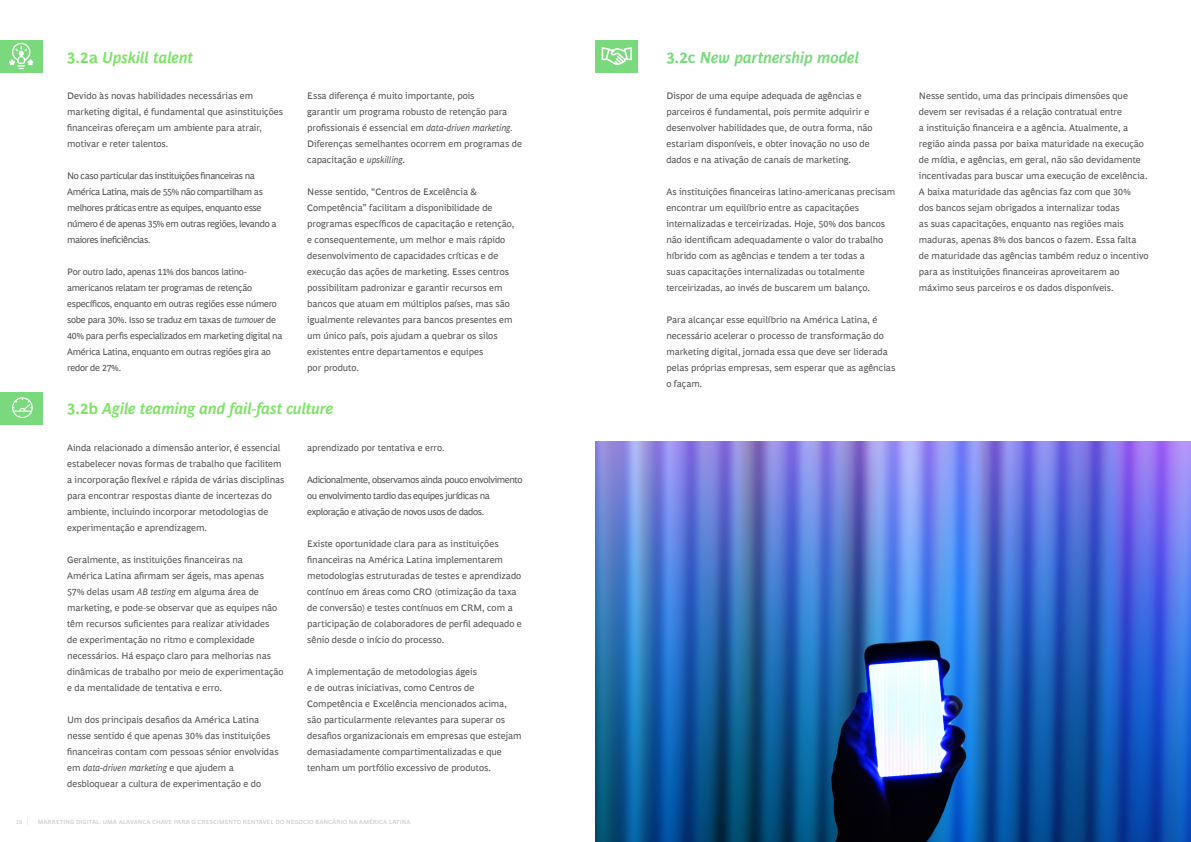
<style>
.page{position:relative;width:1191px;height:842px;background:#fff}
.page>*{position:absolute;margin:0;border:0;box-sizing:border-box;transform-origin:0 0}
.CORE_-_CHAPTER_TITLE{font:italic 700 16px "Henderson BCG Sans";letter-spacing:-.015em;color:#7ee267}
.CORE_-_CHAPTER_TITLE-2{font:italic 700 16px "Henderson BCG Sans";letter-spacing:-.01em;color:#79d97c}
.Body_copy_2_column{font:9.5px/16px "Henderson BCG Sans";letter-spacing:-.005em;color:#535353}
.Body_copy_2_column-2{font:9.5px/16px "Henderson BCG Sans";letter-spacing:-.045em;color:#535353}
.Body_copy_2_column-3{font:9.4px/16px "Henderson BCG Sans";letter-spacing:-.025em;color:#535353}
.t1{font:700 6px "Henderson BCG Sans";color:#d4d4d4}
.s1{font-style:normal}
.s2{font-style:italic}
</style>
<div class="page">
<div style="left:595px;top:40px;width:43px;height:32px;background:#79d97c"></div>
<svg style="left:601px;top:47px;width:31px;height:18px"></svg>
<div style="left:0;top:40px;width:43px;height:32px;background:#79d97c"></div>
<div style="left:0;top:392px;width:43px;height:32px;background:#79d97c"></div>
<svg style="left:9px;top:43px;width:25px;height:26px"></svg>
<svg style="left:12px;top:397px;width:21px;height:21px"></svg>
<img style="left:595px;top:441px;width:596px;height:401px">
<p class="CORE_-_CHAPTER_TITLE" style="left:67px;top:46px;width:127px"><span class="s1">3.2a</span> Upskill talent</p>
<p class="CORE_-_CHAPTER_TITLE-2" style="left:666px;top:46px;width:194px"><span class="s1">3.2c</span> New partnership model</p>
<p class="Body_copy_2_column" style="left:67px;top:87px;width:217px">Devido às novas habilidades necessárias em marketing digital, é fundamental que asinstituições financeiras ofereçam um ambiente para atrair, motivar e reter talentos.</p>
<p class="Body_copy_2_column-2" style="left:67px;top:167px;width:211px">No caso particular das instituições financeiras na América Latina, mais de 55% não compartilham as melhores práticas entre as equipes, enquanto esse número é de apenas 35% em outras regiões, levando a maiores ineficiências.</p>
<p class="Body_copy_2_column-3" style="left:67px;top:263px;width:217px">Por outro lado, apenas 11% dos bancos latino&shy;americanos relatam ter programas de retenção específicos, enquanto em outras regiões esse número sobe para 30%. Isso se traduz em taxas de <span class="s2">turnover</span> de 40% para perfis especializados em marketing digital na América Latina, enquanto em outras regiões gira ao redor de 27%.</p>
<p class="Body_copy_2_column" style="left:307px;top:87px;width:216px">Essa diferença é muito importante, pois<br>garantir um programa robusto de retenção para profissionais é essencial em <span class="s2">data-driven marketing</span>.<br>Diferenças semelhantes ocorrem em programas de capacitação e <span class="s2">upskilling</span>.</p>
<p class="Body_copy_2_column" style="left:307px;top:183px;width:209px">Nesse sentido, “Centros de Excelência &amp; Competência” facilitam a disponibilidade de programas específicos de capacitação e retenção, e consequentemente, um melhor e mais rápido desenvolvimento de capacidades críticas e de execução das ações de marketing. Esses centros possibilitam padronizar e garantir recursos em bancos que atuam em múltiplos países, mas são igualmente relevantes para bancos presentes em um único país, pois ajudam a quebrar os silos existentes entre departamentos e equipes<br>por produto.</p>
<p class="CORE_-_CHAPTER_TITLE" style="left:67px;top:397px;width:267px"><span class="s1">3.2b</span> Agile teaming and fail-fast culture</p>
<p class="Body_copy_2_column" style="left:67px;top:439px;width:219px">Ainda relacionado a dimensão anterior, é essencial estabelecer novas formas de trabalho que facilitem a incorporação flexível e rápida de várias disciplinas para encontrar respostas diante de incertezas do ambiente, incluindo incorporar metodologias de experimentação e aprendizagem.</p>
<p class="Body_copy_2_column" style="left:67px;top:551px;width:218px">Geralmente, as instituições financeiras na<br>América Latina afirmam ser ágeis, mas apenas 57% delas usam <span class="s2">AB testing</span> em alguma área de marketing, e pode-se observar que as equipes não têm recursos suficientes para realizar atividades<br>de experimentação no ritmo e complexidade necessários. Há espaço claro para melhorias nas dinâmicas de trabalho por meio de experimentação e da mentalidade de tentativa e erro.</p>
<p class="Body_copy_2_column" style="left:67px;top:711px;width:213px">Um dos principais desafios da América Latina nesse sentido é que apenas 30% das instituições financeiras contam com pessoas sénior envolvidas em <span class="s2">data-driven marketing</span> e que ajudem a desbloquear a cultura de experimentação e do</p>
<p class="Body_copy_2_column" style="left:307px;top:439px;width:139px">aprendizado por tentativa e erro.</p>
<p class="Body_copy_2_column-2" style="left:307px;top:471px;width:217px">Adicionalmente, observamos ainda pouco envolvimento ou envolvimento tardio das equipes jurídicas na exploração e ativação de novos usos de dados.</p>
<p class="Body_copy_2_column" style="left:307px;top:535px;width:216px">Existe oportunidade clara para as instituições financeiras na América Latina implementarem metodologias estruturadas de testes e aprendizado contínuo em áreas como CRO (otimização da taxa de conversão) e testes contínuos em CRM, com a participação de colaboradores de perfil adequado e sênio desde o início do processo.</p>
<p class="Body_copy_2_column" style="left:307px;top:663px;width:216px">A implementação de metodologias ágeis<br>e de outras iniciativas, como Centros de Competência e Excelência mencionados acima, são particularmente relevantes para superar os desafios organizacionais em empresas que estejam demasiadamente compartimentalizadas e que tenham um portfólio excessivo de produtos.</p>
<p class="t1" style="left:16px;top:817px;width:14px">16 |</p>
<p class="t1" style="left:38px;top:817px;width:374px">MARKETING DIGITAL: UMA ALAVANCA CHAVE PARA O CRESCIMENTO RENTÁVEL DO NEGÓCIO BANCÁRIO NA AMÉRICA LATINA</p>
<p class="Body_copy_2_column" style="left:666px;top:87px;width:208px">Dispor de uma equipe adequada de agências e parceiros é fundamental, pois permite adquirir e desenvolver habilidades que, de outra forma, não estariam disponíveis, e obter inovação no uso de dados e na ativação de canais de marketing.</p>
<p class="Body_copy_2_column" style="left:666px;top:183px;width:230px">As instituições financeiras latino-americanas precisam encontrar um equilíbrio entre as capacitações internalizadas e terceirizadas. Hoje, 50% dos bancos não identificam adequadamente o valor do trabalho híbrido com as agências e tendem a ter todas a<br>suas capacitações internalizadas ou totalmente terceirizadas, ao invés de buscarem um balanço.</p>
<p class="Body_copy_2_column" style="left:666px;top:311px;width:230px">Para alcançar esse equilíbrio na América Latina, é necessário acelerar o processo de transformação do marketing digital, jornada essa que deve ser liderada pelas próprias empresas, sem esperar que as agências o façam.</p>
<p class="Body_copy_2_column" style="left:919px;top:87px;width:231px">Nesse sentido, uma das principais dimensões que devem ser revisadas é a relação contratual entre<br>a instituição financeira e a agência. Atualmente, a região ainda passa por baixa maturidade na execução de mídia, e agências, em geral, não são devidamente incentivadas para buscar uma execução de excelência.<br>A baixa maturidade das agências faz com que 30%<br>dos bancos sejam obrigados a internalizar todas<br>as suas capacitações, enquanto nas regiões mais maduras, apenas 8% dos bancos o fazem. Essa falta de maturidade das agências também reduz o incentivo para as instituições financeiras aproveitarem ao máximo seus parceiros e os dados disponíveis.</p>
</div>
